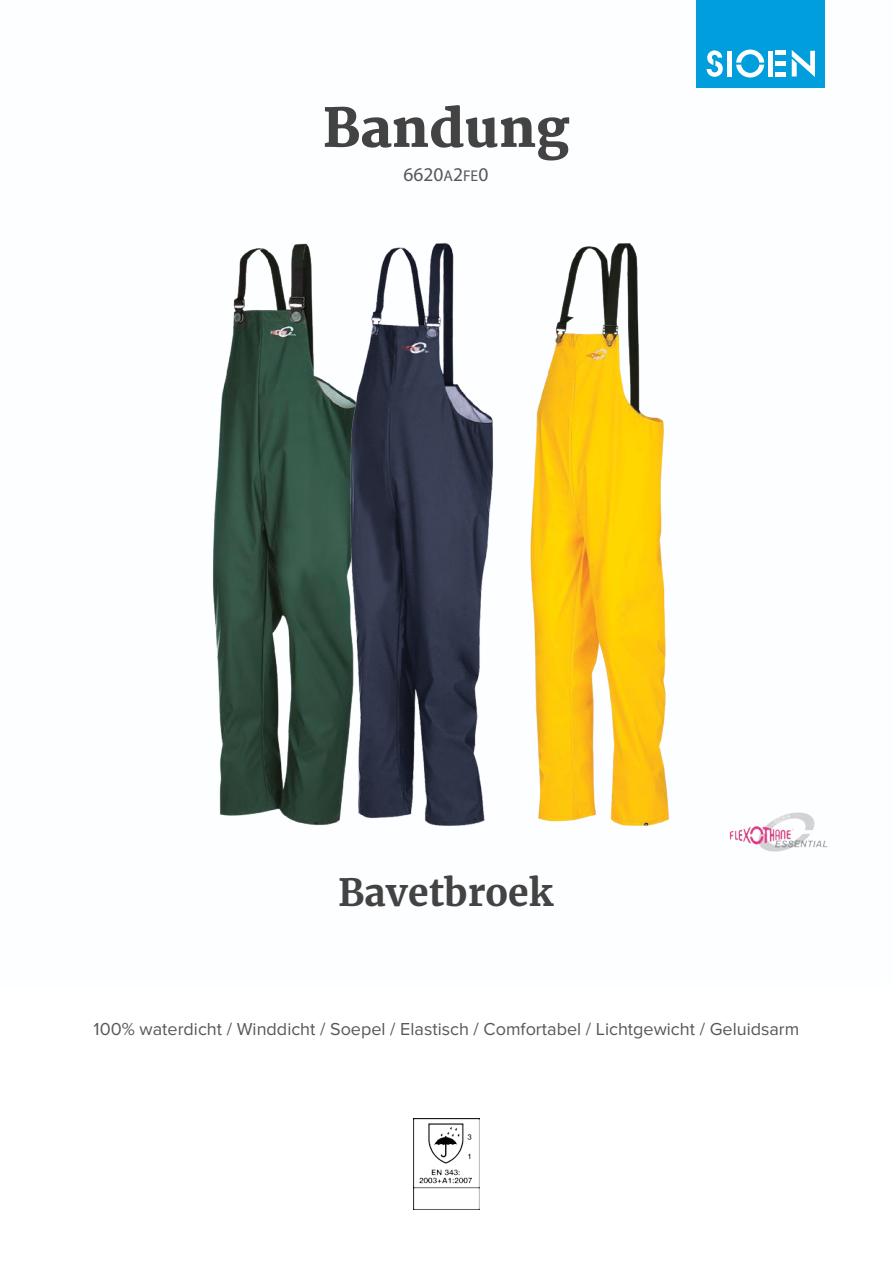
<style>
.page{position:relative;width:893px;height:1263px;background:#fff}
.page>*{position:absolute;margin:0;border:0;box-sizing:border-box;transform-origin:0 0}
.t1{font:800 52.5px "Merriweather";color:#434343}
.t2{font:700 37.5px "Merriweather";color:#434343}
.t3{font:19.5px "Myriad Pro";color:#585858}
.t4{font:18px "Proxima Nova";color:#585858}
.s1{font-size:15.6px}
</style>
<div class="page">
<div style="left:697px;top:0;width:128px;height:88px;background:#009edd"></div>
<svg style="left:707px;top:50px;width:16px;height:27px"></svg>
<svg style="left:736px;top:50px;width:28px;height:28px"></svg>
<div style="left:727px;top:51px;width:5px;height:26px;background:#fff"></div>
<div style="left:768px;top:51px;width:5px;height:26px;background:#fff"></div>
<div style="left:775px;top:72px;width:11px;height:5px;background:#fff"></div>
<div style="left:775px;top:61px;width:11px;height:5px;background:#fff"></div>
<hr style="left:775px;top:51px;width:11px;height:4px;background:#fff">
<svg style="left:792px;top:50px;width:23px;height:27px"></svg>
<img style="left:413px;top:1118px;width:67px;height:92px">
<img style="left:212px;top:243px;width:145px;height:582px">
<img style="left:357px;top:243px;width:471px;height:609px">
<h1 class="t1" style="left:323px;top:98px;width:248px">Bandung</h1>
<p class="t3" style="left:403px;top:162px;width:86px">6620<span class="s1">A</span>2<span class="s1">FE</span>0</p>
<h2 class="t2" style="left:338px;top:868px;width:217px">Bavetbroek</h2>
<p class="t4" style="left:94px;top:1018px;width:707px">100% waterdicht / Winddicht / Soepel / Elastisch / Comfortabel / Lichtgewicht / Geluidsarm</p>
</div>
